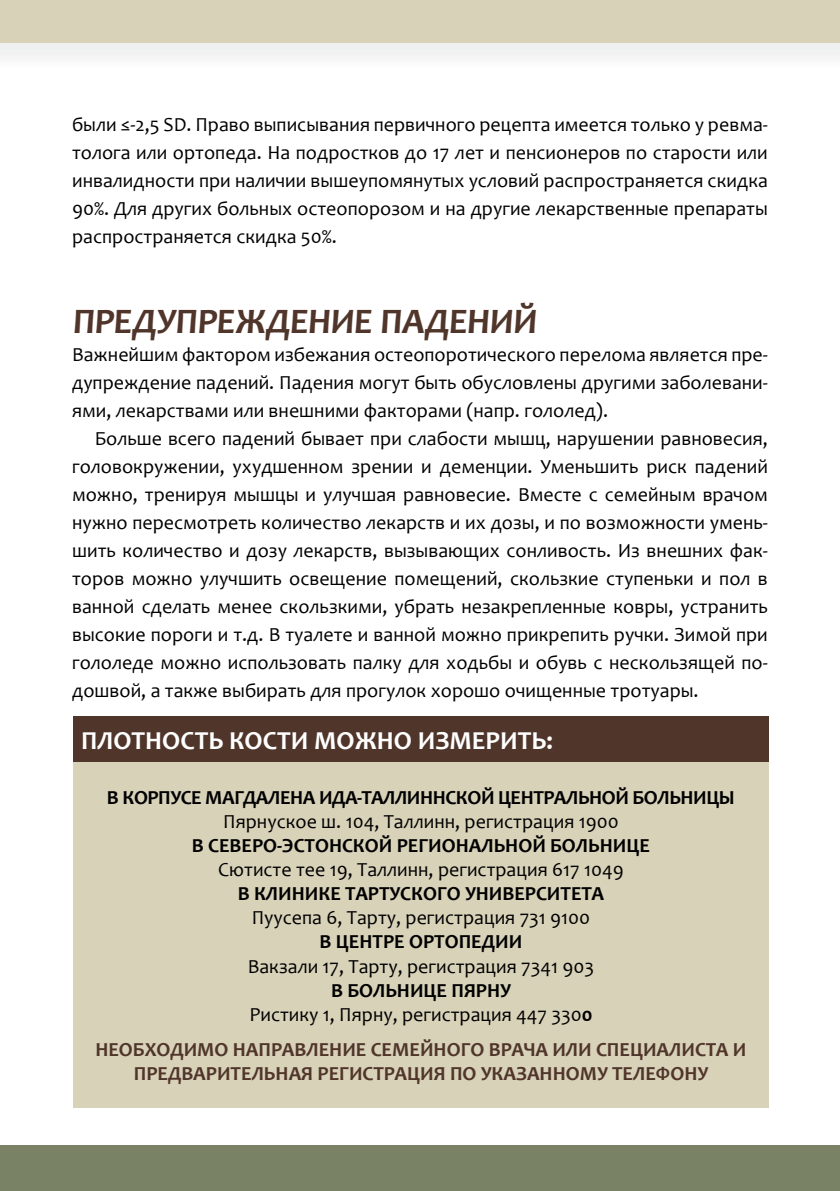
<style>
.page{position:relative;width:840px;height:1191px;background:#fff}
.page>*{position:absolute;margin:0;border:0;box-sizing:border-box;transform-origin:0 0}
.t1{font:700 36px "Candara";color:#50352a}
.t2{font:700 26px "Candara";color:#fff}
.t3{font:20px/28px "Candara";color:#000;text-align:justify}
.t4{font:700 20px/24px "Candara";color:#50352a;text-align:center}
.t5{font:700 20px "Candara";color:#000}
.t6{font:700 20px "Candara";letter-spacing:-.02em;color:#000}
.s1{font-weight:700}
</style>
<div class="page">
<div style="left:0;top:0;width:839px;height:43px;background:#d8d2b9"></div>
<div style="left:0;top:1145px;width:839px;height:46px;background:#7a8265"></div>
<div style="left:73px;top:716px;width:695px;height:46px;background:#50352a"></div>
<div style="left:73px;top:762px;width:695px;height:345px;background:#d8d2b9"></div>
<p class="t3" style="left:72px;top:110px;width:697px">были ≤-2,5 SD. Право выписывания первичного рецепта имеется только у ревма&shy;толога или ортопеда. На подростков до 17 лет и пенсионеров по старости или инвалидности при наличии вышеупомянутых условий распространяется скидка 90%. Для других больных остеопорозом и на другие лекарственные препараты распространяется скидка 50%.</p>
<h1 class="t1" style="left:72px;top:299px;width:469px">ПРЕДУПРЕЖДЕНИЕ ПАДЕНИЙ</h1>
<p class="t3" style="left:72px;top:340px;width:697px">Важнейшим фактором избежания остеопоротического перелома является пре&shy;дупреждение падений. Падения могут быть обусловлены другими заболевани&shy;ями, лекарствами или внешними факторами (напр. гололед).</p>
<p class="t3" style="left:72px;top:424px;width:697px;text-indent:23px">Больше всего падений бывает при слабости мышц, нарушении равновесия, головокружении, ухудшенном зрении и деменции. Уменьшить риск падений можно, тренируя мышцы и улучшая равновесие. Вместе с семейным врачом нужно пересмотреть количество лекарств и их дозы, и по возможности умень&shy;шить количество и дозу лекарств, вызывающих сонливость. Из внешних фак&shy;торов можно улучшить освещение помещений, скользкие ступеньки и пол в ванной сделать менее скользкими, убрать незакрепленные ковры, устранить высокие пороги и т.д. В туалете и ванной можно прикрепить ручки. Зимой при гололеде можно использовать палку для ходьбы и обувь с нескользящей по&shy;дошвой, а также выбирать для прогулок хорошо очищенные тротуары.</p>
<h2 class="t2" style="left:81px;top:724px;width:473px">ПЛОТНОСТЬ КОСТИ МОЖНО ИЗМЕРИТЬ:</h2>
<p class="t6" style="left:107px;top:786px;width:629px">В КОРПУСЕ МАГДАЛЕНА ИДА-ТАЛЛИННСКОЙ ЦЕНТРАЛЬНОЙ БОЛЬНИЦЫ</p>
<p class="t3" style="left:223px;top:808px;width:396px">Пярнуское ш. 104, Таллинн, регистрация 1900</p>
<p class="t5" style="left:192px;top:834px;width:459px">В СЕВЕРО-ЭСТОНСКОЙ РЕГИОНАЛЬНОЙ БОЛЬНИЦЕ</p>
<p class="t3" style="left:218px;top:856px;width:406px">Сютисте тее 19, Таллинн, регистрация 617 1049</p>
<p class="t5" style="left:237px;top:882px;width:368px">В КЛИНИКЕ ТАРТУСКОГО УНИВЕРСИТЕТА</p>
<p class="t3" style="left:251px;top:904px;width:340px">Пуусепа 6, Тарту, регистрация 731 9100</p>
<p class="t5" style="left:319px;top:930px;width:204px">В ЦЕНТРЕ ОРТОПЕДИИ</p>
<p class="t3" style="left:247px;top:952px;width:348px">Вакзали 17, Тарту, регистрация 7341 903</p>
<p class="t3" style="left:249px;top:978px;width:344px;line-height:24px;text-align:center"><span class="s1">В БОЛЬНИЦЕ ПЯРНУ<br></span>Ристику 1, Пярну, регистрация 447 330<span class="s1">0</span></p>
<p class="t4" style="left:95px;top:1037px;width:652px">НЕОБХОДИМО НАПРАВЛЕНИЕ СЕМЕЙНОГО ВРАЧА ИЛИ СПЕЦИАЛИСТА И<br>ПРЕДВАРИТЕЛЬНАЯ РЕГИСТРАЦИЯ ПО УКАЗАННОМУ ТЕЛЕФОНУ</p>
</div>
